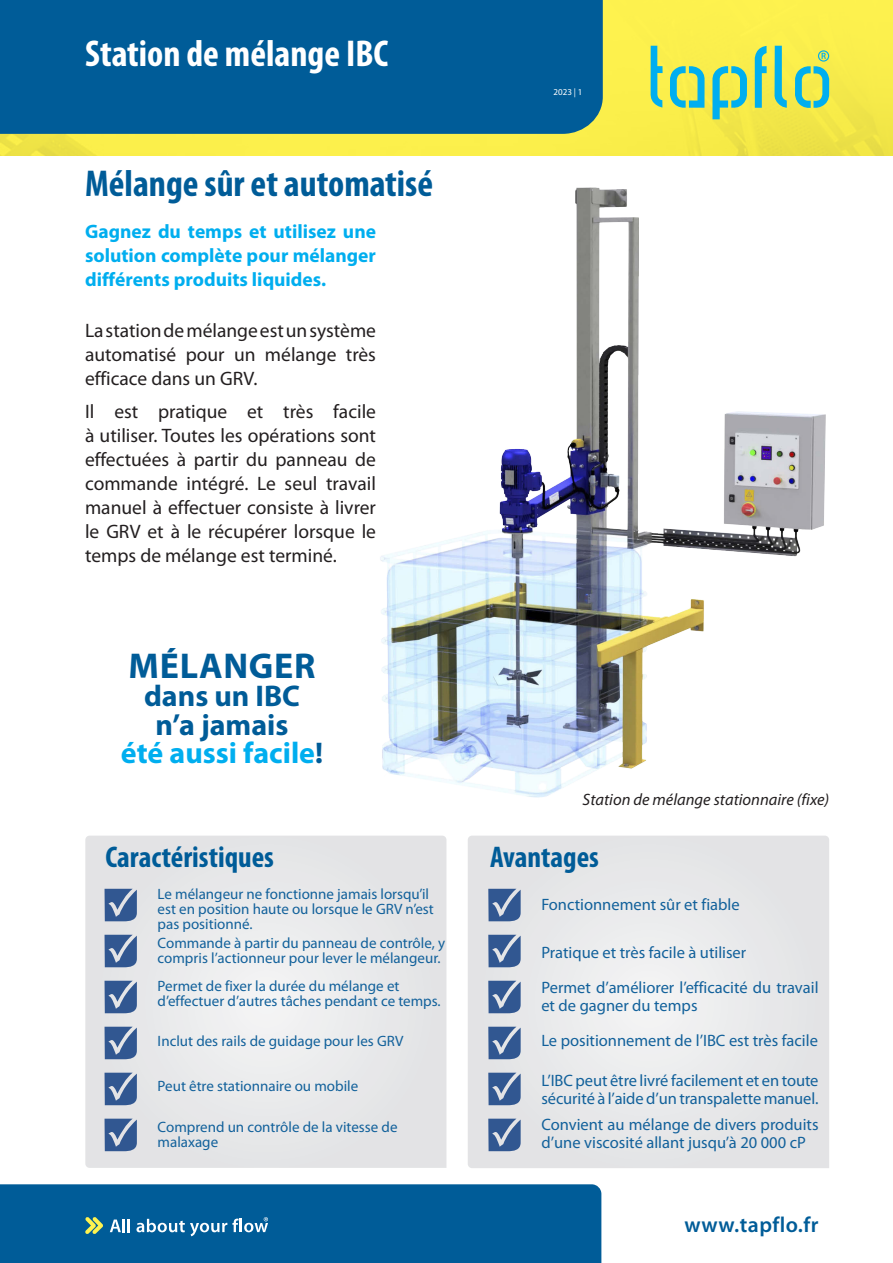
<style>
.page{position:relative;width:893px;height:1263px;background:#fff}
.page>*{position:absolute;margin:0;border:0;box-sizing:border-box;transform-origin:0 0}
.t1{font:700 condensed 37.5px "Myriad Pro";color:#005c98}
.Bodytext{font:700 condensed 37.5px "Myriad Pro";color:#fff}
.t2{font:700 36px "Myriad Pro";letter-spacing:.02em;color:#005c98}
.t3{font:700 condensed 30px "Myriad Pro";color:#005c98}
.t4{font:700 30px/28.5px "Myriad Pro";color:#005c98;text-align:center}
.t5{font:700 30px "Myriad Pro";color:#00aeef}
.t6{font:600 21.75px "Myriad Pro";letter-spacing:.02em;color:#005c98}
.t7{font:19.5px/24px "Myriad Pro";color:#231f20;text-align:justify}
.t8{font:700 19.5px/24px "Myriad Pro";color:#00aeef;text-align:justify}
.Rubrik{font:16.5px/18px "Myriad Pro";color:#12619b}
.t9{font:italic 16.5px "Myriad Pro";color:#231f20}
.Rubrik-2{font:15px/15px "Myriad Pro";color:#12619b}
.Bodytext-2{font:9px "Myriad Pro";color:#fff}
.s1{color:#005c98}
</style>
<div class="page">
<div style="left:0;top:1184px;width:601px;height:79px;background:#005c98"></div>
<svg style="left:110px;top:1219px;width:20px;height:13px"></svg>
<svg style="left:85px;top:1217px;width:18px;height:17px"></svg>
<svg style="left:136px;top:1217px;width:132px;height:19px"></svg>
<img style="left:266px;top:187px;width:560px;height:671px">
<div style="left:0;top:0;width:893px;height:155px;background:#fff34f"></div>
<svg style="left:0;top:0;width:603px;height:155px;background:#22708d"></svg>
<svg style="left:650px;top:46px;width:179px;height:73px"></svg>
<div style="left:468px;top:836px;width:361px;height:332px;background:#e7e7e9"></div>
<svg style="left:85px;top:836px;width:361px;height:332px;background:#e6e7e8"></svg>
<svg style="left:105px;top:889px;width:32px;height:32px"></svg>
<svg style="left:105px;top:935px;width:32px;height:32px"></svg>
<svg style="left:105px;top:981px;width:32px;height:32px"></svg>
<svg style="left:105px;top:1027px;width:32px;height:32px"></svg>
<svg style="left:105px;top:1073px;width:32px;height:32px"></svg>
<svg style="left:105px;top:1119px;width:32px;height:32px"></svg>
<svg style="left:488px;top:889px;width:33px;height:32px"></svg>
<svg style="left:488px;top:935px;width:33px;height:32px"></svg>
<svg style="left:488px;top:981px;width:33px;height:32px"></svg>
<svg style="left:488px;top:1027px;width:33px;height:32px"></svg>
<svg style="left:488px;top:1073px;width:33px;height:32px"></svg>
<svg style="left:488px;top:1119px;width:33px;height:32px"></svg>
<p class="Bodytext" style="left:85px;top:30px;width:305px">Station de mélange IBC</p>
<h1 class="t1" style="left:85px;top:160px;width:350px">Mélange sûr et automatisé</h1>
<h1 class="t8" style="left:85px;top:219px;width:292px">Gagnez du temps et utilisez une solution complète pour mélanger différents produits liquides.</h1>
<h1 class="t7" style="left:85px;top:318px;width:292px">La station de mélange est un système automatisé pour un mélange très efficace dans un GRV.</h1>
<h1 class="t7" style="left:85px;top:399px;width:292px">Il est pratique et très facile à utiliser. Toutes les opérations sont effectuées à partir du panneau de commande intégré. Le seul travail manuel à effectuer consiste à livrer le GRV et à le récupérer lorsque le temps de mélange est terminé.</h1>
<h1 class="t2" style="left:129px;top:642px;width:188px">MÉLANGER</h1>
<h1 class="t4" style="left:144px;top:681px;width:158px">dans un IBC n’a jamais</h1>
<h1 class="t5" style="left:121px;top:733px;width:204px">été aussi facile<span class="s1">!</span></h1>
<p class="t3" style="left:105px;top:838px;width:170px">Caractéristiques</p>
<p class="Rubrik-2" style="left:158px;top:886px;width:278px">Le mélangeur ne fonctionne jamais lorsqu’il est en position haute ou lorsque le GRV n’est pas positionné.</p>
<p class="Rubrik-2" style="left:158px;top:935px;width:289px">Commande à partir du panneau de contrôle, y compris l’actionneur pour lever le mélangeur.</p>
<p class="Rubrik-2" style="left:158px;top:978px;width:285px">Permet de fixer la durée du mélange et d’effectuer d’autres tâches pendant ce temps.</p>
<p class="Rubrik-2" style="left:158px;top:1034px;width:247px">Inclut des rails de guidage pour les GRV</p>
<p class="Rubrik-2" style="left:158px;top:1078px;width:202px">Peut être stationnaire ou mobile</p>
<p class="Rubrik-2" style="left:158px;top:1119px;width:241px">Comprend un contrôle de la vitesse de malaxage</p>
<p class="Bodytext-2" style="left:553px;top:86px;width:31px">2023 | 1</p>
<h1 class="t9" style="left:583px;top:791px;width:248px">Station de mélange stationnaire (fixe)</h1>
<p class="t3" style="left:490px;top:838px;width:110px">Avantages</p>
<p class="Rubrik" style="left:541px;top:895px;width:200px">Fonctionnement sûr et fiable</p>
<p class="Rubrik" style="left:541px;top:944px;width:206px">Pratique et très facile à utiliser</p>
<p class="Rubrik" style="left:541px;top:979px;width:279px">Permet d’améliorer l’efficacité du travail et de gagner du temps</p>
<p class="Rubrik" style="left:541px;top:1032px;width:278px">Le positionnement de l’IBC est très facile</p>
<p class="Rubrik" style="left:541px;top:1071px;width:279px">L’IBC peut être livré facilement et en toute sécurité à l’aide d’un transpalette manuel.</p>
<p class="Rubrik" style="left:541px;top:1115px;width:279px">Convient au mélange de divers produits d’une viscosité allant jusqu’à 20 000 cP</p>
<p class="t6" style="left:684px;top:1210px;width:136px">www.tapflo.fr</p>
</div>
